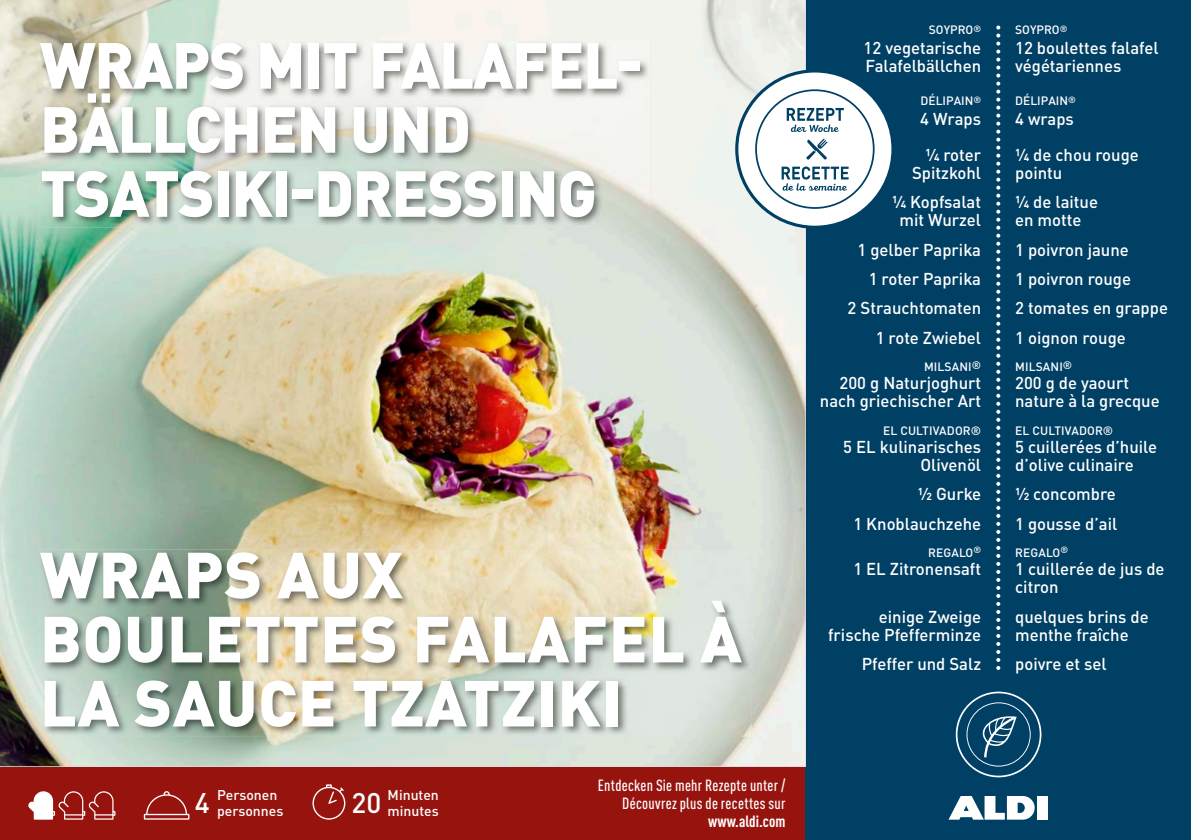
<style>
.page{position:relative;width:1191px;height:840px;background:#fff}
.page>*{position:absolute;margin:0;border:0;box-sizing:border-box;transform-origin:0 0}
.t1{font:900 64px/64px "DIN Pro";letter-spacing:-.02em;color:#fff;scale:.96 1}
.t2{font:900 64px/64px "DIN Pro";letter-spacing:.01em;color:#fff}
.t3{font:500 28px "DIN Pro";color:#fff}
.t4{font:500 17px/29.4px "DIN Pro";color:#fff}
.t5{font:500 condensed 16px/18px "DIN Pro";letter-spacing:.02em;color:#fff;text-align:right}
.t6{font:700 condensed 16px "DIN Pro";color:#fff}
.t7{font:500 14px/16px "DIN Pro";color:#fff}
.t8{font:500 12px "DIN Pro";letter-spacing:.01em;color:#fff}
</style>
<div class="page">
<div style="left:0;top:765px;width:805px;height:74px;background:#97140e"></div>
<div style="left:805px;top:0;width:386px;height:839px;background:#004065"></div>
<div style="left:1037px;top:795px;width:10px;height:24px;background:#fff"></div>
<svg style="left:949px;top:796px;width:85px;height:23px"></svg>
<img style="left:0;top:0;width:805px;height:765px">
<svg style="left:955px;top:691px;width:86px;height:85px"></svg>
<svg style="left:735px;top:69px;width:157px;height:160px"></svg>
<svg style="left:28px;top:791px;width:87px;height:28px"></svg>
<svg style="left:144px;top:791px;width:45px;height:28px"></svg>
<svg style="left:312px;top:784px;width:33px;height:35px"></svg>
<img style="left:38px;top:40px;width:334px;height:130px">
<img style="left:372px;top:40px;width:279px;height:130px">
<img style="left:38px;top:170px;width:613px;height:57px">
<svg style="left:996px;top:26px;width:4px;height:643px"></svg>
<img style="left:38px;top:549px;width:317px;height:132px">
<img style="left:355px;top:549px;width:330px;height:132px">
<img style="left:685px;top:549px;width:66px;height:187px">
<img style="left:38px;top:681px;width:661px;height:55px">
<h1 class="t1" style="left:40px;top:25px;width:629px">WRAPS MIT FALAFEL-<br>BÄLLCHEN UND<br>TSATSIKI-DRESSING</h1>
<h1 class="t2" style="left:40px;top:534px;width:703px">WRAPS AUX<br>BOULETTES FALAFEL À<br>LA SAUCE TZATZIKI</h1>
<h2 class="t3" style="left:195px;top:779px;width:16px">4</h2>
<p class="t7" style="left:217px;top:784px;width:68px">Personen personnes</p>
<h2 class="t3" style="left:351px;top:779px;width:31px">20</h2>
<p class="t7" style="left:387px;top:784px;width:53px">Minuten minutes</p>
<p class="t5" style="left:598px;top:774px;width:189px">Entdecken Sie mehr Rezepte unter /<br>Découvrez plus de recettes sur</p>
<p class="t6" style="left:708px;top:808px;width:79px">www.aldi.com</p>
<p class="t8" style="left:929px;top:20px;width:54px">SOYPRO<sup>®</sup></p>
<p class="t4" style="left:863px;top:37px;width:119px;line-height:18px">12 vegetarische<br>Falafelbällchen</p>
<p class="t8" style="left:920px;top:90px;width:62px">DÉLIPAIN<sup>®</sup></p>
<p class="t4" style="left:920px;top:99px;width:62px;line-height:36px;text-align:center">4 Wraps ¼ roter</p>
<p class="t4" style="left:892px;top:156px;width:91px;text-align:right">Spitzkohl<br>¼ Kopfsalat</p>
<p class="t4" style="left:847px;top:203px;width:135px;text-align:right">mit Wurzel<br>1 gelber Paprika<br>1 roter Paprika<br>2 Strauchtomaten<br>1 rote Zwiebel</p>
<p class="t8" style="left:924px;top:357px;width:59px">MILSANI<sup>®</sup></p>
<p class="t4" style="left:820px;top:372px;width:163px;line-height:18px;text-align:right">200 g Naturjoghurt nach griechischer Art</p>
<p class="t8" style="left:883px;top:420px;width:99px">EL CULTIVADOR®</p>
<p class="t4" style="left:843px;top:435px;width:139px;line-height:18px;text-align:right">5 EL kulinarisches<br>Olivenöl</p>
<p class="t4" style="left:853px;top:477px;width:129px;text-align:right">½ Gurke<br>1 Knoblauchzehe</p>
<p class="t8" style="left:928px;top:542px;width:54px">REGALO<sup>®</sup></p>
<p class="t4" style="left:853px;top:552px;width:129px">1 EL Zitronensaft</p>
<p class="t4" style="left:828px;top:605px;width:154px;line-height:18px;text-align:right">einige Zweige frische Pfefferminze</p>
<p class="t4" style="left:861px;top:647px;width:121px">Pfeffer und Salz</p>
<p class="t8" style="left:1015px;top:20px;width:54px">SOYPRO<sup>®</sup></p>
<p class="t4" style="left:1015px;top:37px;width:145px;line-height:18px">12 boulettes falafel végétariennes</p>
<p class="t8" style="left:1015px;top:90px;width:62px">DÉLIPAIN<sup>®</sup></p>
<p class="t4" style="left:1015px;top:99px;width:125px;line-height:36px">4 wraps<br>¼ de chou rouge</p>
<p class="t4" style="left:1015px;top:156px;width:84px">pointu<br>¼ de laitue</p>
<p class="t4" style="left:1015px;top:203px;width:154px">en motte<br>1 poivron jaune<br>1 poivron rouge<br>2 tomates en grappe<br>1 oignon rouge</p>
<p class="t8" style="left:1015px;top:357px;width:59px">MILSANI<sup>®</sup></p>
<p class="t4" style="left:1015px;top:372px;width:146px;line-height:18px">200 g de yaourt nature à la grecque</p>
<p class="t8" style="left:1015px;top:420px;width:99px">EL CULTIVADOR®</p>
<p class="t4" style="left:1015px;top:435px;width:144px;line-height:18px">5 cuillerées d’huile d’olive culinaire</p>
<p class="t4" style="left:1015px;top:477px;width:104px">½ concombre<br>1 gousse d’ail</p>
<p class="t8" style="left:1015px;top:542px;width:54px">REGALO<sup>®</sup></p>
<p class="t4" style="left:1015px;top:558px;width:151px;line-height:18px">1 cuillerée de jus de citron</p>
<p class="t4" style="left:1015px;top:605px;width:135px;line-height:18px">quelques brins de menthe fraîche</p>
<p class="t4" style="left:1015px;top:647px;width:93px">poivre et sel</p>
</div>
